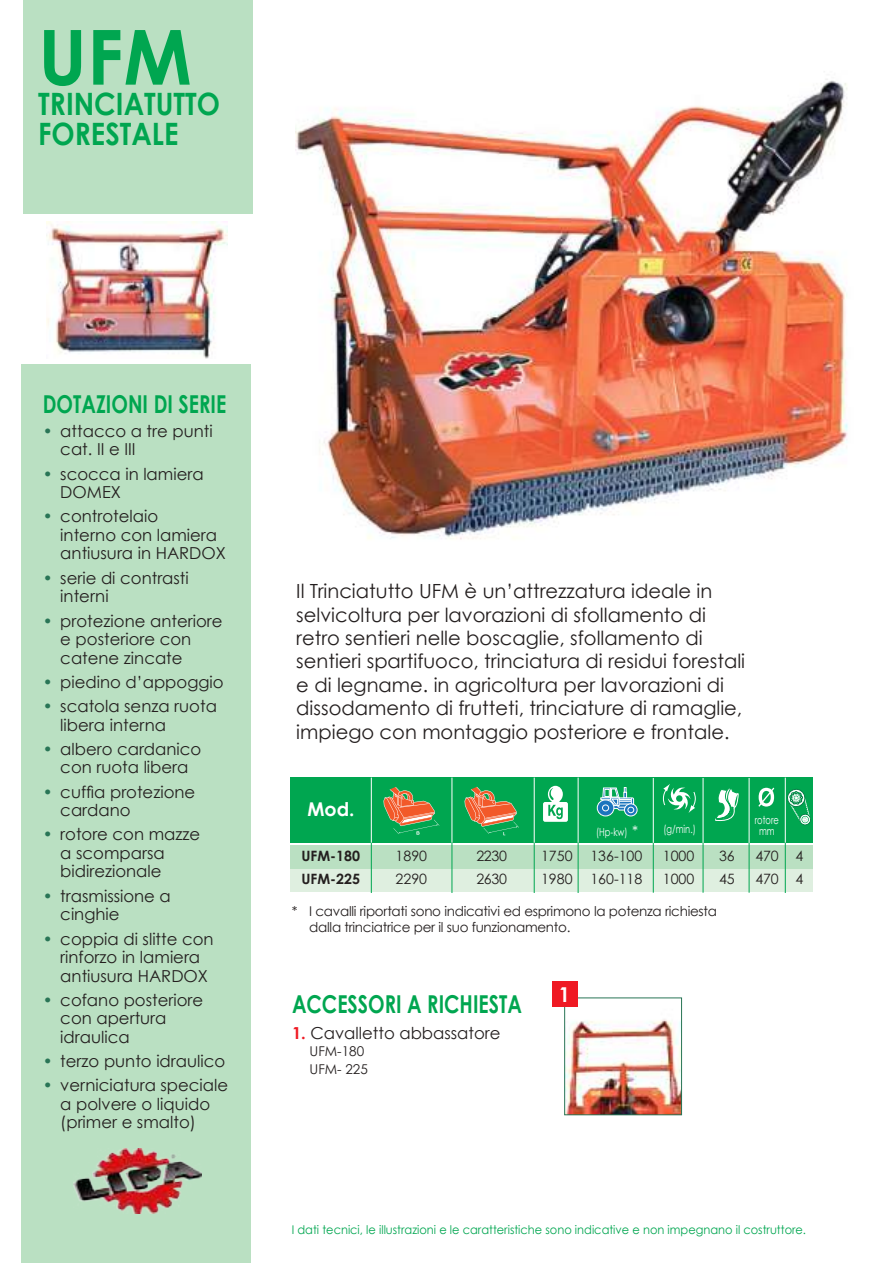
<style>
.page{position:relative;width:893px;height:1263px;background:#fff}
.page>*{position:absolute;margin:0;border:0;box-sizing:border-box;transform-origin:0 0}
.t1{font:700 76.05px "Century Gothic";color:#00a650}
.t2{font:700 30.75px/30px "Century Gothic";color:#00a650;scale:.9 1}
.t3{font:700 24.6px "Century Gothic";color:#00a650;scale:.8 1}
.t4{font:700 20.55px "Century Gothic";color:#fff}
.t5{font:19.5px/23.4px "Century Gothic";color:#241f1f}
.t6{font:700 19.05px "Century Gothic";color:#fff}
.t7{font:16.5px/18.5px "Century Gothic";color:#241f1f}
.t8{font:14.25px/23.2px "Century Gothic";color:#241f1f}
.t9{font:700 14.25px/23.2px "Century Gothic";color:#241f1f}
.t10{font:14.25px/23.2px "Century Gothic";letter-spacing:-.02em;color:#241f1f}
.t11{font:13.5px/16.2px "Century Gothic";letter-spacing:-.02em;color:#241f1f}
.t12{font:13.5px/17.9px "Century Gothic";color:#241f1f}
.t13{font:12px "Century Gothic";color:#00a650;scale:.95 1}
.t14{font:11.1px/10.9px "Century Gothic";color:#fff;text-align:center;scale:.75 1}
.s1{color:#297556}
.s2{font-size:14.25px}
.s3{font-weight:700;color:#ef1923}
</style>
<div class="page">
<img style="left:47px;top:221px;width:180px;height:137px">
<img style="left:566px;top:999px;width:114px;height:114px">
<div style="left:564px;top:997px;width:118px;height:118px;border:1px solid #297556"></div>
<div style="left:552px;top:981px;width:25px;height:26px;background:#ef1923"></div>
<div style="left:22px;top:365px;width:229px;height:898px;background:#bae0c2"></div>
<div style="left:23px;top:0;width:230px;height:213px;background:#bae0c2"></div>
<img style="left:295px;top:79px;width:553px;height:461px">
<div style="left:291px;top:868px;width:597px;height:23px;background:#dfefe0"></div>
<div style="left:291px;top:845px;width:597px;height:23px;background:#bae0c2"></div>
<div style="left:290px;top:778px;width:524px;height:65px;background:#00a650"></div>
<svg style="left:787px;top:789px;width:24px;height:36px"></svg>
<svg style="left:663px;top:784px;width:33px;height:29px"></svg>
<svg style="left:758px;top:787px;width:16px;height:20px"></svg>
<svg style="left:543px;top:786px;width:25px;height:36px"></svg>
<hr style="left:371px;top:777px;width:1px;height:66px;background:#fff">
<hr style="left:578px;top:777px;width:1px;height:66px;background:#fff">
<hr style="left:749px;top:778px;width:1px;height:65px;background:#fff">
<hr style="left:785px;top:777px;width:1px;height:66px;background:#fff">
<hr style="left:371px;top:843px;width:1px;height:50px;background:#00a650">
<hr style="left:452px;top:777px;width:1px;height:66px;background:#fff">
<hr style="left:452px;top:843px;width:1px;height:50px;background:#00a650">
<hr style="left:534px;top:777px;width:1px;height:66px;background:#fff">
<hr style="left:534px;top:843px;width:1px;height:50px;background:#00a650">
<hr style="left:578px;top:843px;width:1px;height:50px;background:#00a650">
<hr style="left:653px;top:778px;width:1px;height:65px;background:#fff">
<hr style="left:653px;top:843px;width:1px;height:50px;background:#00a650">
<hr style="left:703px;top:778px;width:1px;height:65px;background:#fff">
<hr style="left:703px;top:843px;width:1px;height:50px;background:#00a650">
<hr style="left:749px;top:843px;width:1px;height:50px;background:#00a650">
<hr style="left:785px;top:843px;width:1px;height:50px;background:#00a650">
<svg style="left:597px;top:800px;width:17px;height:16px"></svg>
<div style="left:597px;top:800px;width:17px;height:16px;border:1px solid #fff;border-radius:50%"></div>
<svg style="left:624px;top:804px;width:13px;height:12px"></svg>
<div style="left:624px;top:804px;width:13px;height:12px;border:1px solid #fff;border-radius:50%"></div>
<svg style="left:601px;top:787px;width:33px;height:26px"></svg>
<svg style="left:383px;top:787px;width:56px;height:48px"></svg>
<svg style="left:465px;top:787px;width:54px;height:48px"></svg>
<svg style="left:715px;top:788px;width:24px;height:33px"></svg>
<img style="left:73px;top:1148px;width:129px;height:65px">
<div style="left:814px;top:771px;width:79px;height:133px;background:#fff"></div>
<h1 class="t1" style="left:38px;top:9px;width:155px">UFM</h1>
<h2 class="t2" style="left:38px;top:88px;width:204px">TRINCIATUTTO<br>FORESTALE</h2>
<h3 class="t3" style="left:43px;top:388px;width:231px">DOTAZIONI DI SERIE</h3>
<p class="t7" style="left:60px;top:421px;width:154px;text-indent:-17px"><span class="s1">•</span> attacco a tre punti cat. II e III</p>
<p class="t7" style="left:60px;top:464px;width:145px;text-indent:-17px"><span class="s1">•</span> scocca in lamiera<br>DOMEX</p>
<p class="t7" style="left:60px;top:507px;width:167px;text-indent:-17px"><span class="s1">•</span> controtelaio<br>interno con lamiera antiusura in HARDOX</p>
<p class="t7" style="left:60px;top:568px;width:130px;text-indent:-17px"><span class="s1">•</span> serie di contrasti interni</p>
<p class="t7" style="left:60px;top:611px;width:164px;text-indent:-17px"><span class="s1">•</span> protezione anteriore e posteriore con catene zincate</p>
<p class="t7" style="left:43px;top:672px;width:182px"><span class="s1">•</span> piedino d’appoggio</p>
<p class="t7" style="left:60px;top:697px;width:158px;text-indent:-17px"><span class="s1">•</span> scatola senza ruota libera interna</p>
<p class="t7" style="left:43px;top:739px;width:160px;text-align:center"><span class="s1">•</span> albero cardanico con ruota libera</p>
<p class="t7" style="left:60px;top:782px;width:136px;text-indent:-17px"><span class="s1">•</span> cuffia protezione cardano</p>
<p class="t7" style="left:60px;top:825px;width:141px;text-indent:-17px"><span class="s1">•</span> rotore con mazze a scomparsa bidirezionale</p>
<p class="t7" style="left:60px;top:886px;width:112px;text-indent:-17px"><span class="s1">•</span> trasmissione a cinghie</p>
<p class="t7" style="left:60px;top:929px;width:155px;text-indent:-17px"><span class="s1">•</span> coppia di slitte con rinforzo in lamiera antiusura HARDOX</p>
<p class="t7" style="left:60px;top:990px;width:144px;text-indent:-17px"><span class="s1">•</span> cofano posteriore con apertura idraulica</p>
<p class="t7" style="left:43px;top:1052px;width:184px"><span class="s1">•</span> terzo punto idraulico</p>
<p class="t7" style="left:60px;top:1076px;width:169px;text-indent:-17px"><span class="s1">•</span> verniciatura speciale a polvere o liquido (primer e smalto)</p>
<p class="t5" style="left:296px;top:579px;width:450px">Il Trinciatutto UFM è un’attrezzatura ideale in selvicoltura per lavorazioni di sfollamento di retro sentieri nelle boscaglie, sfollamento di sentieri spartifuoco, trinciatura di residui forestali e di legname. in agricoltura per lavorazioni di dissodamento di frutteti, trinciature di ramaglie, impiego con montaggio posteriore e frontale.</p>
<p class="t6" style="left:307px;top:797px;width:49px">Mod.</p>
<p class="t14" style="left:596px;top:826px;width:57px">(Hp-kw) <span class="s2">*</span></p>
<p class="t14" style="left:664px;top:824px;width:44px">(g/min.)</p>
<p class="t14" style="left:755px;top:814px;width:34px">rotore mm</p>
<p class="t8" style="left:541px;top:844px;width:33px">1750<br>1980</p>
<p class="t8" style="left:795px;top:844px;width:9px">4<br>4</p>
<p class="t9" style="left:302px;top:844px;width:60px">UFM-180<br>UFM-225</p>
<p class="t8" style="left:396px;top:844px;width:33px">1890<br>2290</p>
<p class="t10" style="left:476px;top:844px;width:32px">2230<br>2630</p>
<p class="t8" style="left:663px;top:844px;width:33px">1000<br>1000</p>
<p class="t8" style="left:590px;top:844px;width:54px">136-100<br>160-118</p>
<p class="t8" style="left:719px;top:844px;width:17px">36<br>45</p>
<p class="t8" style="left:756px;top:844px;width:25px">470<br>470</p>
<p class="t11" style="left:309px;top:903px;width:409px;text-indent:-17px">* I cavalli riportati sono indicativi ed esprimono la potenza richiesta dalla trinciatrice per il suo funzionamento.</p>
<h3 class="t3" style="left:292px;top:989px;width:289px">ACCESSORI A RICHIESTA</h3>
<p class="t7" style="left:292px;top:1023px;width:210px"><span class="s3">1.</span> Cavalletto abbassatore</p>
<p class="t12" style="left:309px;top:1042px;width:60px">UFM-180<br>UFM- 225</p>
<p class="t4" style="left:559px;top:981px;width:13px">1</p>
<p class="t13" style="left:292px;top:1222px;width:543px">I dati tecnici, le illustrazioni e le caratteristiche sono indicative e non impegnano il costruttore.</p>
</div>
